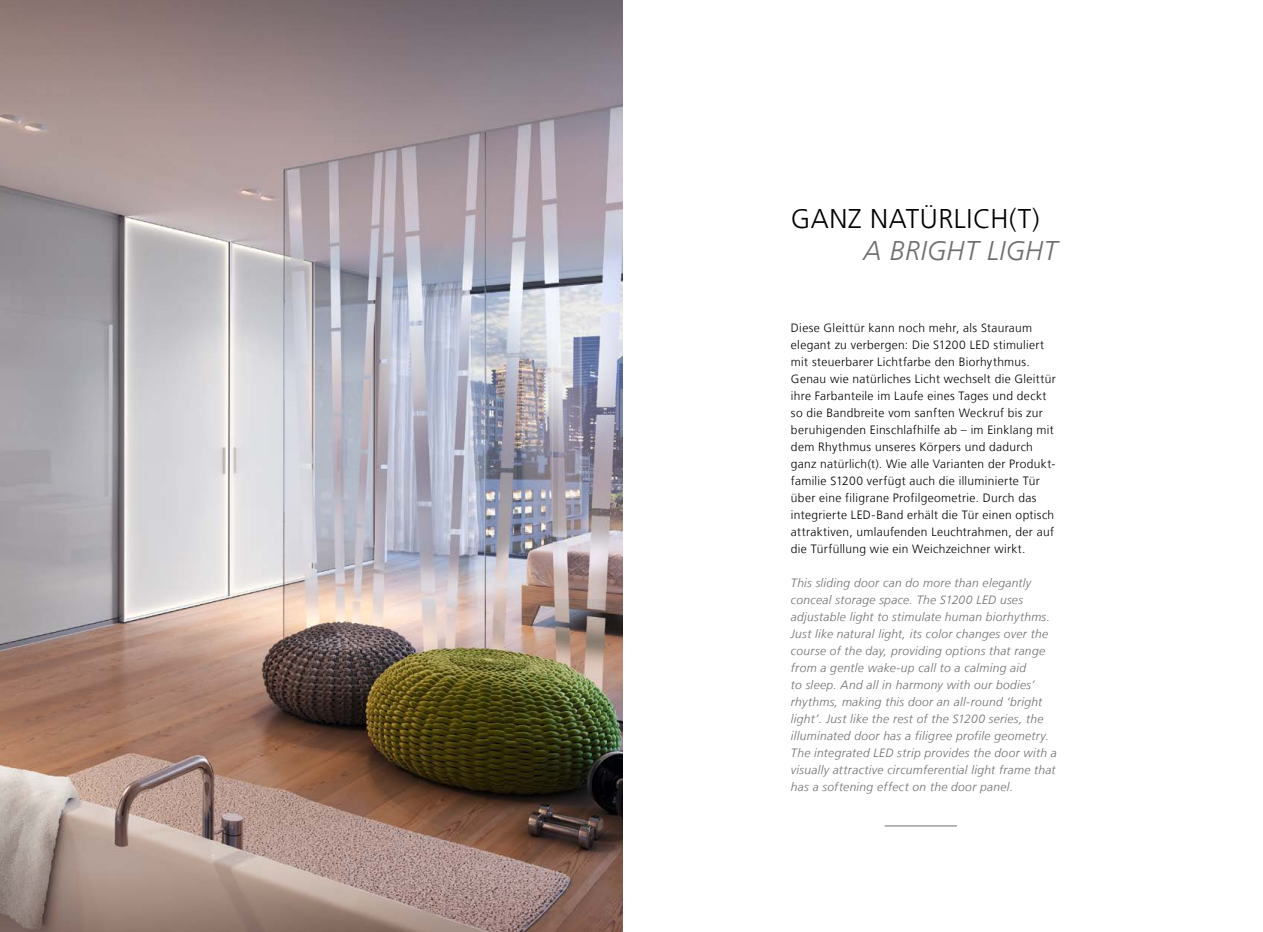
<style>
.page{position:relative;width:1263px;height:932px;background:#fff}
.page>*{position:absolute;margin:0;border:0;box-sizing:border-box;transform-origin:0 0}
.t1{font:300 27px "Frutiger LT";letter-spacing:.02em;color:#000}
.t2{font:italic 300 27px "Frutiger LT";letter-spacing:.01em;color:#6f6f6e}
.t3{font:300 12px/17px "Frutiger LT";letter-spacing:.025em;color:#000}
.t4{font:italic 300 12px/17px "Frutiger LT";letter-spacing:.025em;color:#6f6f6e}
</style>
<div class="page">
<img style="left:0;top:0;width:622px;height:931px">
<hr style="left:885px;top:825px;width:72px;height:1px;background:#6f6f6e">
<h1 class="t1" style="left:791px;top:203px;width:250px">GANZ NATÜRLICH(T)</h1>
<h1 class="t2" style="left:863px;top:235px;width:195px">A BRIGHT LIGHT</h1>
<p class="t3" style="left:791px;top:319px;width:266px">Diese Gleittür kann noch mehr, als Stauraum elegant zu verbergen: Die S1200 LED stimuliert mit steuerbarer Lichtfarbe den Biorhythmus.<br>Genau wie natürliches Licht wechselt die Gleittür ihre Farbanteile im Laufe eines Tages und deckt so die Bandbreite vom sanften Weckruf bis zur beruhigenden Einschlafhilfe ab – im Einklang mit dem Rhythmus unseres Körpers und dadurch ganz natürlich(t). Wie alle Varianten der Produkt&shy;familie S1200 verfügt auch die illuminierte Tür über eine filigrane Profilgeometrie. Durch das integrierte LED-Band erhält die Tür einen optisch attraktiven, umlaufenden Leuchtrahmen, der auf die Türfüllung wie ein Weichzeichner wirkt.</p>
<p class="t4" style="left:791px;top:574px;width:268px">This sliding door can do more than elegantly conceal storage space. The S1200 LED uses adjustable light to stimulate human biorhythms.<br>Just like natural light, its color changes over the course of the day, providing options that range from a gentle wake-up call to a calming aid<br>to sleep. And all in harmony with our bodies’ rhythms, making this door an all-round ‘bright light’. Just like the rest of the S1200 series, the illuminated door has a filigree profile geometry.<br>The integrated LED strip provides the door with a visually attractive circumferential light frame that has a softening effect on the door panel.</p>
</div>
